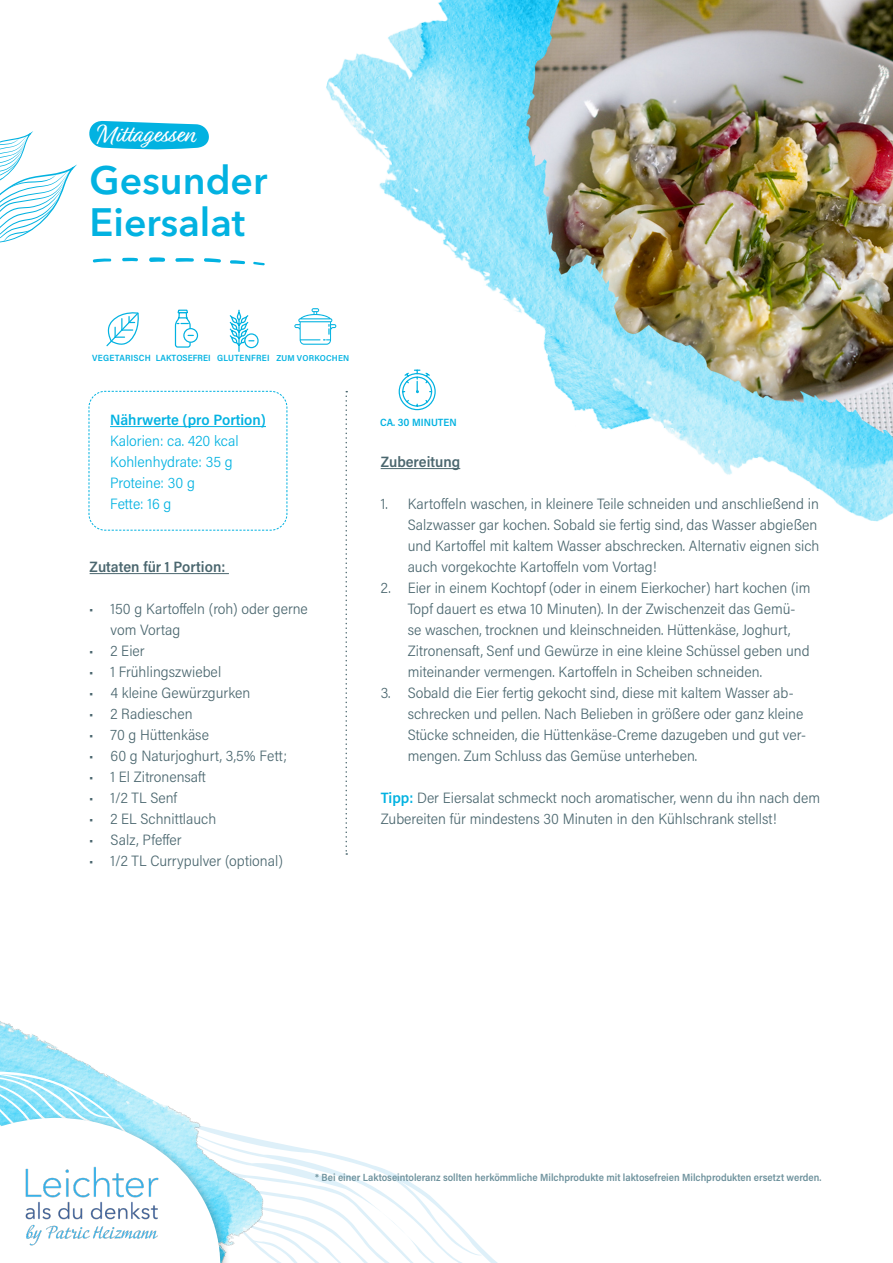
<style>
.page{position:relative;width:893px;height:1263px;background:#fff}
.page>*{position:absolute;margin:0;border:0;box-sizing:border-box;transform-origin:0 0}
.Überschrift_H1{font:600 39.3px/42px "Avenir Next LT Pro";color:#02b2e1}
.t1{font:25.5px "Relation Two";color:#fff}
.Liste_Zubereitung{font:300 15px/21px "Acumin Pro Semi Cond";color:#4b676f}
.t2{font:300 15px "Acumin Pro Semi Cond";color:#02b2e1}
.Überschrift_H2{font:600 15px "Acumin Pro Semi Cond";color:#4b676f}
.t3{font:600 15px "Acumin Pro Semi Cond";color:#02b2e1}
.t4{font:600 10.5px "Acumin Pro Semi Cond";color:#02b2e1}
.Liste_Zubereitung-2{font:600 10.35px "Acumin Pro Semi Cond";color:#6d919c}
.t5{font:600 9px "Acumin Pro Semi Cond";letter-spacing:.025em;color:#02b2e1}
.t6{font:600 9px "Acumin Pro Semi Cond";color:#02b2e1}
.t7{font:600 8.55px "Acumin Pro Semi Cond";letter-spacing:.025em;color:#02b2e1}
.s1{font-weight:600;color:#02b2e1}
</style>
<div class="page">
<svg style="left:0;top:131px;width:77px;height:112px"></svg>
<img style="left:326px;top:0;width:567px;height:522px">
<svg style="left:0;top:1021px;width:493px;height:242px"></svg>
<img style="left:19px;top:1147px;width:146px;height:116px">
<svg style="left:88px;top:391px;width:200px;height:140px"></svg>
<img style="left:474px;top:0;width:419px;height:446px">
<hr style="left:110px;top:426px;width:156px;height:1px;background:#02b2e1">
<hr style="left:90px;top:573px;width:139px;height:1px;background:#4b676f">
<svg style="left:398px;top:369px;width:38px;height:42px"></svg>
<svg style="left:92px;top:257px;width:173px;height:8px"></svg>
<svg style="left:345px;top:391px;width:2px;height:464px"></svg>
<hr style="left:381px;top:468px;width:79px;height:1px;background:#4b676f">
<svg style="left:89px;top:120px;width:120px;height:30px;background:#2fbfe6"></svg>
<div style="left:244px;top:333px;width:15px;height:15px;border:1px solid #02b2e1;border-radius:50%"></div>
<svg style="left:229px;top:309px;width:25px;height:43px"></svg>
<svg style="left:294px;top:308px;width:42px;height:37px"></svg>
<div style="left:183px;top:328px;width:15px;height:15px;border:1px solid #02b2e1;border-radius:50%"></div>
<svg style="left:174px;top:309px;width:19px;height:39px"></svg>
<svg style="left:106px;top:312px;width:33px;height:35px"></svg>
<p class="t1" style="left:97px;top:118px;width:99px">Mittagessen</p>
<p class="Überschrift_H1" style="left:90px;top:159px;width:179px">Gesunder<br>Eiersalat</p>
<p class="t5" style="left:92px;top:352px;width:60px">VEGETARISCH</p>
<p class="t6" style="left:156px;top:352px;width:56px">LAKTOSEFREI</p>
<p class="t5" style="left:217px;top:352px;width:54px">GLUTENFREI</p>
<p class="t7" style="left:276px;top:352px;width:74px">ZUM VORKOCHEN</p>
<p class="t3" style="left:110px;top:409px;width:157px">Nährwerte (pro Portion)</p>
<p class="t2" style="left:110px;top:430px;width:130px">Kalorien: ca. 420 kcal</p>
<p class="t2" style="left:110px;top:451px;width:124px">Kohlenhydrate: 35 g</p>
<p class="t2" style="left:110px;top:472px;width:86px">Proteine: 30 g</p>
<p class="t2" style="left:110px;top:493px;width:63px">Fette: 16 g</p>
<p class="Überschrift_H2" style="left:90px;top:556px;width:137px">Zutaten für 1 Portion:</p>
<p class="Liste_Zubereitung" style="left:111px;top:598px;width:199px;text-indent:-21px">• 150 g Kartoffeln (roh) oder gerne vom Vortag</p>
<p class="Liste_Zubereitung" style="left:89px;top:640px;width:57px">• 2 Eier</p>
<p class="Liste_Zubereitung" style="left:89px;top:661px;width:133px">• 1 Frühlingszwiebel</p>
<p class="Liste_Zubereitung" style="left:89px;top:682px;width:163px">• 4 kleine Gewürzgurken</p>
<p class="Liste_Zubereitung" style="left:89px;top:703px;width:105px">• 2 Radieschen</p>
<p class="Liste_Zubereitung" style="left:89px;top:724px;width:121px">• 70 g Hüttenkäse</p>
<p class="Liste_Zubereitung" style="left:89px;top:745px;width:199px">• 60 g Naturjoghurt, 3,5% Fett;</p>
<p class="Liste_Zubereitung" style="left:89px;top:766px;width:118px">• 1 El Zitronensaft</p>
<p class="Liste_Zubereitung" style="left:89px;top:787px;width:89px">• 1/2 TL Senf</p>
<p class="Liste_Zubereitung" style="left:89px;top:808px;width:128px">• 2 EL Schnittlauch</p>
<p class="Liste_Zubereitung" style="left:89px;top:829px;width:94px">• Salz, Pfeffer</p>
<p class="Liste_Zubereitung" style="left:89px;top:850px;width:195px">• 1/2 TL Currypulver (optional)</p>
<p class="t4" style="left:380px;top:415px;width:78px">CA. 30 MINUTEN</p>
<p class="Überschrift_H2" style="left:381px;top:451px;width:81px">Zubereitung</p>
<p class="Liste_Zubereitung" style="left:408px;top:493px;width:413px;text-indent:-27px">1. Kartoffeln waschen, in kleinere Teile schneiden und anschließend in Salzwasser gar kochen. Sobald sie fertig sind, das Wasser abgießen und Kartoffel mit kaltem Wasser abschrecken. Alternativ eignen sich auch vorgekochte Kartoffeln vom Vortag!</p>
<p class="Liste_Zubereitung" style="left:408px;top:577px;width:404px;text-indent:-27px">2. Eier in einem Kochtopf (oder in einem Eierkocher) hart kochen (im Topf dauert es etwa 10 Minuten). In der Zwischenzeit das Gemü&shy;se waschen, trocknen und kleinschneiden. Hüttenkäse, Joghurt, Zitronensaft, Senf und Gewürze in eine kleine Schüssel geben und miteinander vermengen. Kartoffeln in Scheiben schneiden.</p>
<p class="Liste_Zubereitung" style="left:408px;top:682px;width:400px;text-indent:-27px">3. Sobald die Eier fertig gekocht sind, diese mit kaltem Wasser ab&shy;schrecken und pellen. Nach Belieben in größere oder ganz kleine Stücke schneiden, die Hüttenkäse-Creme dazugeben und gut ver&shy;mengen. Zum Schluss das Gemüse unterheben.</p>
<p class="Liste_Zubereitung" style="left:381px;top:787px;width:441px"><span class="s1">Tipp:</span> Der Eiersalat schmeckt noch aromatischer, wenn du ihn nach dem<br>Zubereiten für mindestens 30 Minuten in den Kühlschrank stellst!</p>
<p class="Liste_Zubereitung-2" style="left:315px;top:1170px;width:508px">* Bei einer Laktoseintoleranz sollten herkömmliche Milchprodukte mit laktosefreien Milchprodukten ersetzt werden.</p>
</div>
